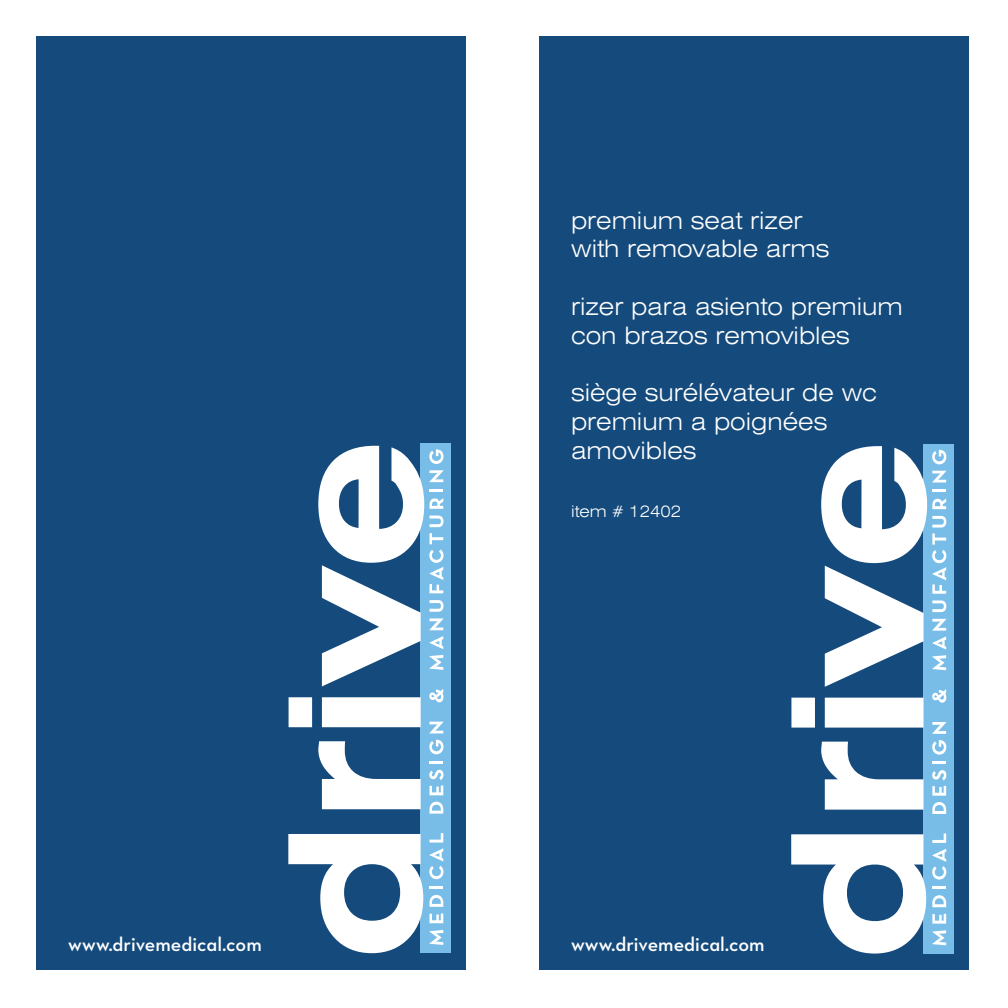
<style>
.page{position:relative;width:1008px;height:1008px;background:#fff}
.page>*{position:absolute;margin:0;border:0;box-sizing:border-box;transform-origin:0 0}
.t1{font:300 expanded 24px/28.8px "Swiss 721 BT";color:#fff}
.t2{font:20px "Neutraface Text Demi Alt";color:#fff}
.t3{font:300 expanded 16px "Swiss 721 BT";color:#fff}
</style>
<div class="page">
<div style="left:539px;top:36px;width:430px;height:934px;background:#144a7c"></div>
<div style="left:924px;top:444px;width:30px;height:510px;background:#78bde8"></div>
<svg style="left:821px;top:742px;width:103px;height:68px"></svg>
<svg style="left:791px;top:834px;width:135px;height:120px"></svg>
<svg style="left:932px;top:930px;width:14px;height:15px"></svg>
<svg style="left:932px;top:914px;width:14px;height:10px"></svg>
<svg style="left:932px;top:895px;width:14px;height:12px"></svg>
<hr style="left:932px;top:886px;width:14px;height:3px;background:#fff">
<svg style="left:932px;top:849px;width:14px;height:31px"></svg>
<svg style="left:932px;top:833px;width:14px;height:10px"></svg>
<svg style="left:932px;top:802px;width:14px;height:12px"></svg>
<svg style="left:932px;top:786px;width:14px;height:10px"></svg>
<svg style="left:932px;top:770px;width:14px;height:10px"></svg>
<hr style="left:932px;top:761px;width:14px;height:3px;background:#fff">
<svg style="left:932px;top:740px;width:14px;height:15px"></svg>
<svg style="left:791px;top:446px;width:155px;height:288px"></svg>
<div style="left:36px;top:36px;width:430px;height:934px;background:#144a7c"></div>
<div style="left:421px;top:443px;width:30px;height:510px;background:#78bde8"></div>
<svg style="left:318px;top:741px;width:103px;height:68px"></svg>
<svg style="left:288px;top:834px;width:135px;height:119px"></svg>
<svg style="left:429px;top:930px;width:14px;height:15px"></svg>
<svg style="left:430px;top:913px;width:13px;height:10px"></svg>
<svg style="left:430px;top:895px;width:13px;height:12px"></svg>
<svg style="left:430px;top:886px;width:13px;height:3px"></svg>
<svg style="left:429px;top:833px;width:14px;height:46px"></svg>
<svg style="left:430px;top:802px;width:13px;height:12px"></svg>
<svg style="left:430px;top:786px;width:13px;height:9px"></svg>
<svg style="left:429px;top:770px;width:14px;height:10px"></svg>
<svg style="left:430px;top:761px;width:13px;height:3px"></svg>
<svg style="left:429px;top:740px;width:14px;height:14px"></svg>
<svg style="left:289px;top:446px;width:154px;height:287px"></svg>
<p class="t2" style="left:68px;top:932px;width:195px">www.drivemedical.com</p>
<p class="t1" style="left:571px;top:206px;width:233px">premium seat rizer</p>
<p class="t1" style="left:571px;top:234px;width:260px">with removable arms</p>
<p class="t1" style="left:571px;top:292px;width:333px">rizer para asiento premium</p>
<p class="t1" style="left:571px;top:321px;width:280px">con brazos removibles</p>
<p class="t1" style="left:571px;top:378px;width:307px">siège surélévateur de wc</p>
<p class="t1" style="left:571px;top:407px;width:258px">premium a poignées amovibles</p>
<p class="t3" style="left:571px;top:501px;width:112px">item # 12402</p>
<p class="t2" style="left:571px;top:932px;width:195px">www.drivemedical.com</p>
</div>
